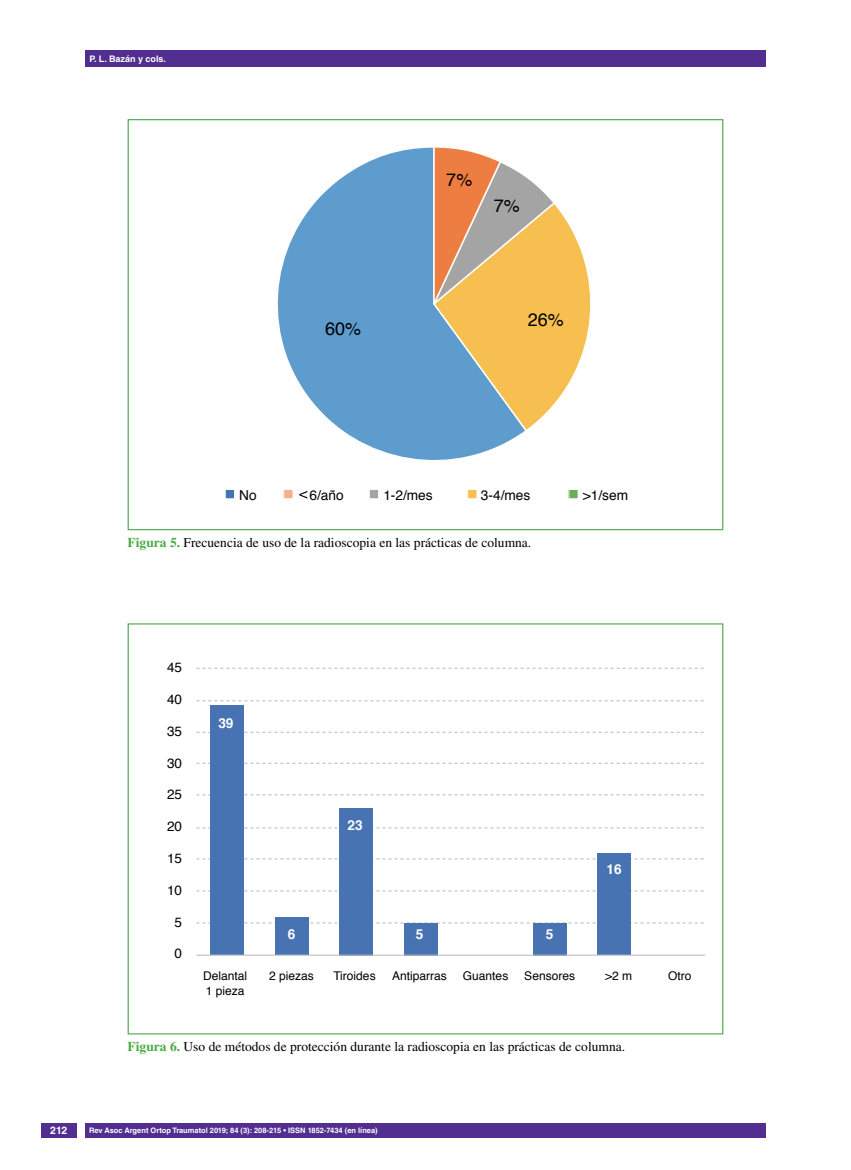
<style>
.page{position:relative;width:851px;height:1170px;background:#fff}
.page>*{position:absolute;margin:0;border:0;box-sizing:border-box;transform-origin:0 0}
.t1{font:18px "Helvetica";color:#000}
.t2{font:13.65px "Helvetica";color:#000}
.t3{font:700 13.65px "Helvetica";color:#fff}
.t4{font:13.5px "Times LT Std";color:#000}
.t5{font:13.5px "Helvetica";color:#000}
.t6{font:12px/14.4px "Helvetica";color:#000}
.t7{font:700 10.5px "Helvetica LT Std";color:#fff}
.t8{font:700 9px "Helvetica LT Std";color:#fff}
.t9{font:700 7.5px "Helvetica LT Std";color:#fff}
.s1{font-weight:700;color:#49a942}
</style>
<div class="page">
<div style="left:41px;top:1123px;width:36px;height:14px;background:#522e91"></div>
<div style="left:85px;top:50px;width:680px;height:17px;background:#522e91"></div>
<div style="left:85px;top:1123px;width:680px;height:14px;background:#522e91"></div>
<svg style="left:277px;top:147px;width:245px;height:313px"></svg>
<svg style="left:432px;top:147px;width:159px;height:283px"></svg>
<div style="left:225px;top:489px;width:9px;height:9px;background:#4773b3"></div>
<div style="left:225px;top:489px;width:10px;height:10px;border:1px solid #fff"></div>
<div style="left:284px;top:489px;width:9px;height:9px;background:#f4b088"></div>
<div style="left:283px;top:489px;width:10px;height:10px;border:1px solid #fff"></div>
<div style="left:369px;top:489px;width:9px;height:9px;background:#a5a4a5"></div>
<div style="left:369px;top:489px;width:10px;height:10px;border:1px solid #fff"></div>
<div style="left:467px;top:489px;width:10px;height:9px;background:#f7bf50"></div>
<div style="left:467px;top:489px;width:10px;height:10px;border:1px solid #fff"></div>
<div style="left:568px;top:489px;width:10px;height:9px;background:#6dad56"></div>
<div style="left:568px;top:489px;width:10px;height:10px;border:1px solid #fff"></div>
<svg style="left:299px;top:491px;width:8px;height:7px"></svg>
<svg style="left:196px;top:667px;width:508px;height:1px"></svg>
<svg style="left:196px;top:700px;width:508px;height:1px"></svg>
<svg style="left:196px;top:731px;width:508px;height:1px"></svg>
<svg style="left:197px;top:762px;width:507px;height:1px"></svg>
<svg style="left:196px;top:794px;width:508px;height:1px"></svg>
<svg style="left:196px;top:827px;width:508px;height:1px"></svg>
<svg style="left:196px;top:858px;width:508px;height:1px"></svg>
<svg style="left:196px;top:890px;width:508px;height:1px"></svg>
<svg style="left:196px;top:922px;width:508px;height:1px"></svg>
<div style="left:597px;top:853px;width:33px;height:102px;background:#4773b3"></div>
<div style="left:533px;top:922px;width:33px;height:33px;background:#4773b3"></div>
<div style="left:404px;top:922px;width:33px;height:33px;background:#4773b3"></div>
<div style="left:275px;top:917px;width:33px;height:38px;background:#4773b3"></div>
<div style="left:339px;top:807px;width:33px;height:148px;background:#4773b3"></div>
<div style="left:211px;top:705px;width:33px;height:250px;background:#4773b3"></div>
<hr style="left:196px;top:954px;width:509px;height:1px;background:#bcbec0">
<p class="t8" style="left:89px;top:53px;width:78px">P. L. Bazán y cols.</p>
<h1 class="t1" style="left:325px;top:315px;width:38px">60%</h1>
<h1 class="t1" style="left:446px;top:166px;width:28px">7%</h1>
<h1 class="t1" style="left:493px;top:191px;width:28px">7%</h1>
<h1 class="t1" style="left:527px;top:306px;width:38px">26%</h1>
<p class="t2" style="left:239px;top:484px;width:19px">No</p>
<p class="t2" style="left:309px;top:484px;width:36px">6/año</p>
<p class="t2" style="left:383px;top:484px;width:51px">1-2/mes</p>
<p class="t2" style="left:481px;top:484px;width:51px">3-4/mes</p>
<p class="t2" style="left:582px;top:484px;width:47px">&gt;1/sem</p>
<p class="t4" style="left:128px;top:534px;width:405px"><span class="s1">Figura 5.</span> Frecuencia de uso de la radioscopia en las prácticas de columna.</p>
<p class="t5" style="left:167px;top:657px;width:17px">45</p>
<p class="t5" style="left:167px;top:688px;width:17px">40</p>
<p class="t5" style="left:167px;top:720px;width:17px">35</p>
<p class="t5" style="left:167px;top:752px;width:17px">30</p>
<p class="t5" style="left:167px;top:784px;width:17px">25</p>
<p class="t5" style="left:167px;top:816px;width:17px">20</p>
<p class="t5" style="left:167px;top:847px;width:17px">15</p>
<p class="t5" style="left:167px;top:879px;width:17px">10</p>
<p class="t5" style="left:174px;top:911px;width:9px">5</p>
<p class="t5" style="left:174px;top:943px;width:9px">0</p>
<p class="t3" style="left:218px;top:712px;width:17px">39</p>
<p class="t3" style="left:347px;top:814px;width:17px">23</p>
<p class="t3" style="left:287px;top:923px;width:9px">6</p>
<p class="t3" style="left:415px;top:923px;width:9px">5</p>
<p class="t3" style="left:546px;top:923px;width:9px">5</p>
<p class="t3" style="left:606px;top:857px;width:17px">16</p>
<p class="t6" style="left:203px;top:969px;width:46px">Delantal<br>1 pieza</p>
<p class="t6" style="left:269px;top:969px;width:46px">2 piezas</p>
<p class="t6" style="left:333px;top:969px;width:44px">Tiroides</p>
<p class="t6" style="left:392px;top:969px;width:56px">Antiparras</p>
<p class="t6" style="left:463px;top:969px;width:47px">Guantes</p>
<p class="t6" style="left:524px;top:969px;width:52px">Sensores</p>
<p class="t6" style="left:605px;top:969px;width:29px">&gt;2 m</p>
<p class="t6" style="left:668px;top:969px;width:25px">Otro</p>
<p class="t4" style="left:128px;top:1038px;width:499px"><span class="s1">Figura 6.</span> Uso de métodos de protección durante la radioscopia en las prácticas de columna.</p>
<p class="t7" style="left:50px;top:1124px;width:19px">212</p>
<p class="t9" style="left:89px;top:1125px;width:290px">Rev Asoc Argent Ortop Traumatol 2019; 84 (3): 208-215 • ISSN 1852-7434 (en línea)</p>
</div>
